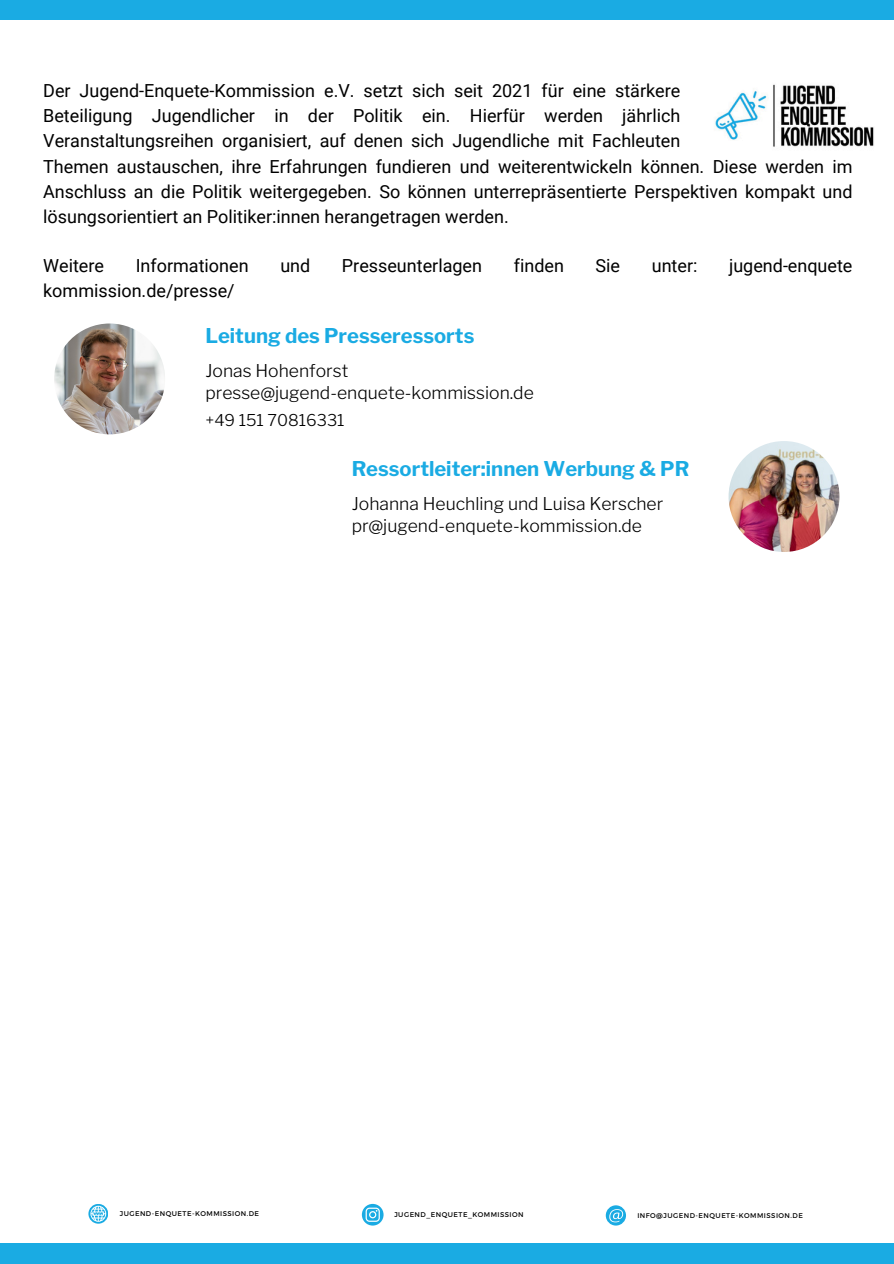
<style>
.page{position:relative;width:894px;height:1264px;background:#fff}
.page>*{position:absolute;margin:0;border:0;box-sizing:border-box;transform-origin:0 0}
.t1{font:700 20.25px "Libre Franklin";color:#1aabe3}
.t2{font:18px/24.8px "Roboto";color:#000;text-align:justify}
.t3{font:300 17.55px "Libre Franklin";color:#000}
.t4{font:300 16.2px "Libre Franklin";color:#000}
.t5{font:6.9px "Montserrat";letter-spacing:.07em;color:#000}
.s1{color:#fff}
</style>
<div class="page">
<div style="left:0;top:0;width:893px;height:20px;background:#1aabe3"></div>
<div style="left:0;top:1243px;width:893px;height:20px;background:#1aabe3"></div>
<svg style="left:88px;top:1203px;width:20px;height:20px"></svg>
<svg style="left:90px;top:1205px;width:16px;height:16px"></svg>
<svg style="left:362px;top:1203px;width:21px;height:22px"></svg>
<svg style="left:605px;top:1205px;width:21px;height:20px"></svg>
<img style="left:715px;top:84px;width:159px;height:63px">
<img style="left:54px;top:323px;width:111px;height:111px;border-radius:50%">
<img style="left:728px;top:441px;width:111px;height:111px;border-radius:50%">
<h2 class="t2" style="left:43px;top:78px;width:638px">Der Jugend-Enquete-Kommission e.V. setzt sich seit 2021 für eine stärkere Beteiligung Jugendlicher in der Politik ein. Hierfür werden jährlich Veranstaltungsreihen organisiert, auf denen sich Jugendliche mit Fachleuten <span class="s1">üb r</span></h2>
<p class="t2" style="left:43px;top:155px;width:810px">Themen austauschen, ihre Erfahrungen fundieren und weiterentwickeln können. Diese werden im Anschluss an die Politik weitergegeben. So können unterrepräsentierte Perspektiven kompakt und lösungsorientiert an Politiker:innen herangetragen werden.</p>
<h1 class="t2" style="left:43px;top:254px;width:62px">Weitere</h1>
<h1 class="t2" style="left:136px;top:254px;width:114px">Informationen</h1>
<h1 class="t2" style="left:280px;top:254px;width:31px">und</h1>
<h1 class="t2" style="left:342px;top:254px;width:141px">Presseunterlagen</h1>
<h1 class="t2" style="left:513px;top:254px;width:52px">finden</h1>
<h1 class="t2" style="left:595px;top:254px;width:26px">Sie</h1>
<h1 class="t2" style="left:651px;top:254px;width:47px">unter:</h1>
<h1 class="t2" style="left:728px;top:254px;width:125px">jugend-enquete</h1>
<h1 class="t2" style="left:43px;top:278px;width:193px">kommission.de/presse/</h1>
<h2 class="t1" style="left:205px;top:323px;width:270px">Leitung des Presseressorts</h2>
<h1 class="t3" style="left:205px;top:360px;width:144px">Jonas Hohenforst</h1>
<p class="t3" style="left:205px;top:382px;width:330px">presse@jugend-enquete-kommission.de</p>
<p class="t4" style="left:205px;top:410px;width:141px">+49 151 70816331</p>
<p class="t1" style="left:351px;top:456px;width:339px">Ressortleiter:innen Werbung &amp; PR</p>
<p class="t3" style="left:351px;top:493px;width:313px">Johanna Heuchling und Luisa Kerscher</p>
<p class="t3" style="left:351px;top:515px;width:292px">pr@jugend-enquete-kommission.de</p>
<p class="t5" style="left:120px;top:1209px;width:141px">JUGEND-ENQUETE-KOMMISSION.DE</p>
<h2 class="t5" style="left:394px;top:1209px;width:131px">JUGEND_ENQUETE_KOMMISSION</h2>
<h2 class="t5" style="left:637px;top:1210px;width:167px">INFO@JUGEND-ENQUETE-KOMMISSION.DE</h2>
</div>
